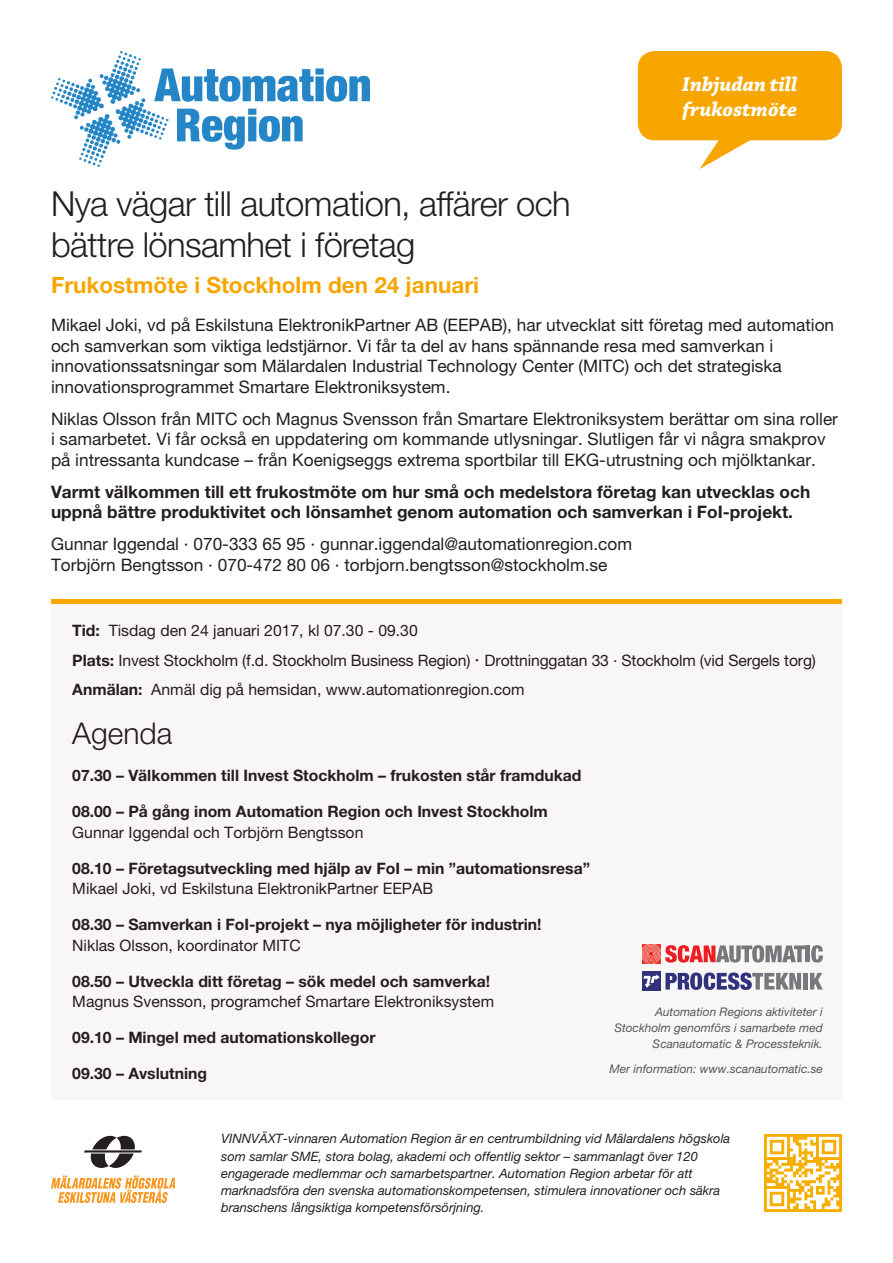
<style>
.page{position:relative;width:893px;height:1263px;background:#fff}
.page>*{position:absolute;margin:0;border:0;box-sizing:border-box;transform-origin:0 0}
.Huvudrubrik{font:300 34.5px/41.4px "Helvetica Neue LT Pro";letter-spacing:-.015em;color:#231f20}
.Agenda-rubrik{font:300 30px "Helvetica Neue LT Pro";color:#231f20}
.Huvudrubrik-2{font:700 22.5px "Helvetica Neue LT Pro";color:#f7a600}
.t1{font:italic 700 21px/25.2px "Chaparral Pro";color:#fff}
.Brödtext{font:17.25px/20.9px "Helvetica Neue LT Pro";color:#231f20}
.Brödtext-2{font:700 17.25px/20.9px "Helvetica Neue LT Pro";color:#231f20}
.Faktaruta{font:700 15.75px/20.9px "Helvetica Neue LT Pro";color:#231f20}
.När-var-hur{font:15.75px "Helvetica Neue LT Pro";letter-spacing:-.01em;color:#231f20}
.Faktaruta-2{font:15.75px/20.9px "Helvetica Neue LT Pro";color:#231f20}
.Brödtext-3{font:italic 12.9px/17.1px "Helvetica Neue LT Pro";color:#231f20}
.Brödtext-4{font:italic 11.85px/15.8px "Helvetica Neue LT Pro";color:#575756;text-align:right}
.s1{font-weight:700}
.s2{font-size:18.75px}
.s3{font-weight:400}
</style>
<div class="page">
<svg style="left:51px;top:51px;width:319px;height:116px"></svg>
<svg style="left:699px;top:140px;width:71px;height:29px"></svg>
<div style="left:638px;top:51px;width:204px;height:89px;background:#f7a600;border-radius:17px"></div>
<div style="left:51px;top:604px;width:791px;height:496px;background:#f9f6f6"></div>
<hr style="left:51px;top:600px;width:791px;height:4px;background:#f7a600">
<svg style="left:665px;top:945px;width:140px;height:17px"></svg>
<div style="left:805px;top:945px;width:5px;height:17px;background:#76787b"></div>
<svg style="left:811px;top:945px;width:12px;height:17px"></svg>
<img style="left:642px;top:944px;width:19px;height:19px">
<div style="left:803px;top:973px;width:5px;height:16px;background:#76787b"></div>
<svg style="left:810px;top:973px;width:13px;height:16px"></svg>
<div style="left:642px;top:971px;width:19px;height:20px;background:#30327b"></div>
<svg style="left:643px;top:972px;width:158px;height:18px"></svg>
<img style="left:764px;top:1134px;width:78px;height:78px">
<svg style="left:84px;top:1136px;width:58px;height:32px"></svg>
<svg style="left:51px;top:1175px;width:124px;height:28px"></svg>
<p class="t1" style="left:682px;top:72px;width:117px">Inbjudan till frukostmöte</p>
<p class="Huvudrubrik" style="left:51px;top:182px;width:521px">Nya vägar till automation, affärer och bättre lönsamhet i företag</p>
<p class="Huvudrubrik-2" style="left:51px;top:271px;width:429px">Frukostmöte i Stockholm den 24 januari</p>
<p class="Brödtext" style="left:51px;top:314px;width:785px">Mikael Joki, vd på Eskilstuna ElektronikPartner AB (EEPAB), har utvecklat sitt företag med automation och samverkan som viktiga ledstjärnor. Vi får ta del av hans spännande resa med samverkan i innovationssatsningar som Mälardalen Industrial Technology Center (MITC) och det strategiska innovationsprogrammet Smartare Elektroniksystem.</p>
<p class="Brödtext" style="left:51px;top:408px;width:788px">Niklas Olsson från MITC och Magnus Svensson från Smartare Elektroniksystem berättar om sina roller i samarbetet. Vi får också en uppdatering om kommande utlysningar. Slutligen får vi några smakprov på intressanta kundcase – från Koenigseggs extrema sportbilar till EKG-utrustning och mjölktankar.</p>
<p class="Brödtext-2" style="left:51px;top:481px;width:761px">Varmt välkommen till ett frukostmöte om hur små och medelstora företag kan utvecklas och uppnå bättre produktivitet och lönsamhet genom automation och samverkan i FoI-projekt.</p>
<p class="Brödtext" style="left:51px;top:533px;width:583px">Gunnar Iggendal · 070-333 65 95 · gunnar.iggendal@automationregion.com<br>Torbjörn Bengtsson · 070-472 80 06 · torbjorn.bengtsson@stockholm.se</p>
<p class="När-var-hur" style="left:72px;top:621px;width:347px"><span class="s1">Tid:</span> Tisdag den 24 januari 2017, kl 07.30 - 09.30</p>
<p class="När-var-hur" style="left:72px;top:651px;width:745px"><span class="s1">Plats:</span> Invest Stockholm (f.d. Stockholm Business Region) <span class="s2">·</span> Drottninggatan 33 · Stockholm (vid Sergels torg)</p>
<p class="När-var-hur" style="left:72px;top:680px;width:454px"><span class="s1">Anmälan:</span> Anmäl dig på hemsidan, www.automationregion.com</p>
<p class="Agenda-rubrik" style="left:72px;top:715px;width:102px">Agenda</p>
<p class="Faktaruta" style="left:72px;top:765px;width:511px">07.30 – Välkommen till Invest Stockholm – frukosten står framdukad</p>
<p class="Faktaruta" style="left:72px;top:801px;width:477px">08.00 – På gång inom Automation Region och Invest Stockholm<br><span class="s3">Gunnar Iggendal och Torbjörn Bengtsson</span></p>
<p class="Faktaruta" style="left:72px;top:857px;width:519px">08.10 – Företagsutveckling med hjälp av FoI – min ”automationsresa”<br><span class="s3">Mikael Joki, vd Eskilstuna ElektronikPartner EEPAB</span></p>
<p class="Faktaruta" style="left:72px;top:914px;width:471px">08.30 – Samverkan i FoI-projekt – nya möjligheter för industrin!<br><span class="s3">Niklas Olsson, koordinator MITC</span></p>
<p class="Faktaruta-2" style="left:72px;top:970px;width:423px"><span class="s1">08.50 – Utveckla ditt företag – sök medel och samverka!<br></span>Magnus Svensson, programchef Smartare Elektroniksystem</p>
<p class="Faktaruta" style="left:72px;top:1026px;width:305px">09.10 – Mingel med automationskollegor</p>
<p class="Faktaruta" style="left:72px;top:1062px;width:136px">09.30 – Avslutning</p>
<p class="Brödtext-4" style="left:614px;top:1004px;width:210px">Automation Regions aktiviteter i<br>Stockholm genomförs i samarbete med<br>Scanautomatic &amp; Processteknik.</p>
<p class="Brödtext-4" style="left:609px;top:1061px;width:215px">Mer information: www.scanautomatic.se</p>
<p class="Brödtext-3" style="left:221px;top:1130px;width:511px">VINNVÄXT-vinnaren Automation Region är en centrumbildning vid Mälardalens högskola som samlar SME, stora bolag, akademi och offentlig sektor – sammanlagt över 120 engagerade medlemmar och samarbetspartner. Automation Region arbetar för att marknadsföra den svenska automationskompetensen, stimulera innovationer och säkra branschens långsiktiga kompetensförsörjning.</p>
</div>
